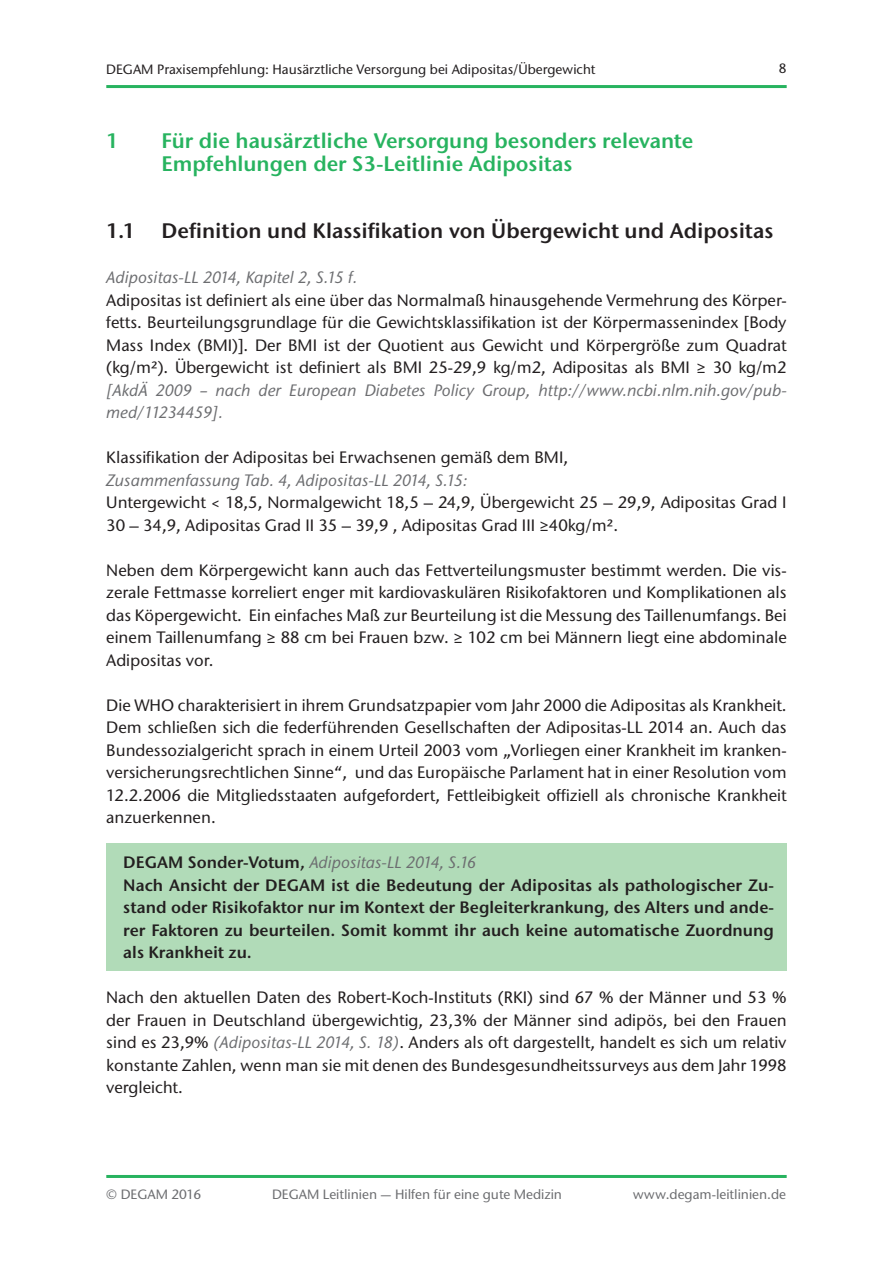
<style>
.page{position:relative;width:893px;height:1263px;background:#fff}
.page>*{position:absolute;margin:0;border:0;box-sizing:border-box;transform-origin:0 0}
.t1{font:600 21px/22.5px "Stone Sans ITC Pro";color:#27b35f}
.t2{font:600 21px "Stone Sans ITC Pro";color:#231f20}
.t3{font:500 16.5px/22.5px "Stone Sans ITC Std";color:#231f20;text-align:justify}
.t4{font:600 16.5px/22.5px "Stone Sans ITC Pro";color:#231f20;text-align:justify}
.t5{font:italic 500 16.5px/22.5px "Stone Sans ITC Std";color:#6c6d70}
.t6{font:500 13.5px "Stone Sans ITC Std";color:#6c6d70}
.t7{font:500 13.5px "Stone Sans ITC Std";color:#231f20}
.s1{font-family:"Stone Sans ITC Pro";font-weight:600;font-style:normal;color:#231f20}
.s2{font-style:italic;color:#6c6d70}
</style>
<div class="page">
<div style="left:106px;top:843px;width:681px;height:128px;background:#b1dbb8"></div>
<hr style="left:106px;top:85px;width:681px;height:3px;background:#27b35f">
<hr style="left:106px;top:1175px;width:681px;height:3px;background:#27b35f">
<p class="t7" style="left:106px;top:61px;width:491px">DEGAM Praxisempfehlung: Hausärztliche Versorgung bei Adipositas/Übergewicht</p>
<p class="t1" style="left:106px;top:129px;width:14px">1</p>
<p class="t1" style="left:162px;top:129px;width:533px">Für die hausärztliche Versorgung besonders relevante<br>Empfehlungen der S3-Leitlinie Adipositas</p>
<p class="t7" style="left:779px;top:60px;width:9px">8</p>
<p class="t2" style="left:106px;top:218px;width:669px">1.1 Definition und Klassifikation von Übergewicht und Adipositas</p>
<p class="t5" style="left:106px;top:266px;width:253px">Adipositas-LL 2014, Kapitel 2, S.15 f.</p>
<p class="t3" style="left:106px;top:288px;width:682px">Adipositas ist definiert als eine über das Normalmaß hinausgehende Vermehrung des Körper&shy;fetts. Beurteilungsgrundlage für die Gewichtsklassifikation ist der Körpermassenindex [Body Mass Index (BMI)]. Der BMI ist der Quotient aus Gewicht und Körpergröße zum Quadrat (kg/m²). Übergewicht ist definiert als BMI 25-29,9 kg/m2, Adipositas als BMI ≥ 30 kg/m2</p>
<p class="t5" style="left:106px;top:379px;width:682px">[AkdÄ 2009 – nach der European Diabetes Policy Group, http://www.ncbi.nlm.nih.gov/pub&shy;med/11234459].</p>
<p class="t3" style="left:106px;top:446px;width:463px">Klassifikation der Adipositas bei Erwachsenen gemäß dem BMI,</p>
<p class="t5" style="left:106px;top:469px;width:363px">Zusammenfassung Tab. 4, Adipositas-LL 2014, S.15:</p>
<p class="t3" style="left:106px;top:491px;width:682px">Untergewicht &lt; 18,5, Normalgewicht 18,5 – 24,9, Übergewicht 25 – 29,9, Adipositas Grad I<br>30 – 34,9, Adipositas Grad II 35 – 39,9 , Adipositas Grad III ≥40kg/m².</p>
<p class="t3" style="left:106px;top:559px;width:682px">Neben dem Körpergewicht kann auch das Fettverteilungsmuster bestimmt werden. Die vis&shy;zerale Fettmasse korreliert enger mit kardiovaskulären Risikofaktoren und Komplikationen als das Köpergewicht. Ein einfaches Maß zur Beurteilung ist die Messung des Taillenumfangs. Bei einem Taillenumfang ≥ 88 cm bei Frauen bzw. ≥ 102 cm bei Männern liegt eine abdominale Adipositas vor.</p>
<p class="t3" style="left:106px;top:694px;width:682px">Die WHO charakterisiert in ihrem Grundsatzpapier vom Jahr 2000 die Adipositas als Krankheit.<br>Dem schließen sich die federführenden Gesellschaften der Adipositas-LL 2014 an. Auch das Bundessozialgericht sprach in einem Urteil 2003 vom „Vorliegen einer Krankheit im kranken&shy;versicherungsrechtlichen Sinne“, und das Europäische Parlament hat in einer Resolution vom 12.2.2006 die Mitgliedsstaaten aufgefordert, Fettleibigkeit offiziell als chronische Krankheit anzuerkennen.</p>
<p class="t5" style="left:123px;top:851px;width:354px"><span class="s1">DEGAM Sonder-Votum,</span> Adipositas-LL 2014, S.16</p>
<p class="t4" style="left:123px;top:874px;width:652px">Nach Ansicht der DEGAM ist die Bedeutung der Adipositas als pathologischer Zu&shy;stand oder Risikofaktor nur im Kontext der Begleiterkrankung, des Alters und ande&shy;rer Faktoren zu beurteilen. Somit kommt ihr auch keine automatische Zuordnung als Krankheit zu.</p>
<p class="t3" style="left:106px;top:986px;width:682px">Nach den aktuellen Daten des Robert-Koch-Instituts (RKI) sind 67 % der Männer und 53 % der Frauen in Deutschland übergewichtig, 23,3% der Männer sind adipös, bei den Frauen sind es 23,9% <span class="s2">(Adipositas-LL 2014, S. 18)</span>. Anders als oft dargestellt, handelt es sich um relativ konstante Zahlen, wenn man sie mit denen des Bundesgesundheitssurveys aus dem Jahr 1998 vergleicht.</p>
<p class="t6" style="left:106px;top:1186px;width:96px">© DEGAM 2016</p>
<p class="t6" style="left:272px;top:1186px;width:292px">DEGAM Leitlinien — Hilfen für eine gute Medizin</p>
<p class="t6" style="left:633px;top:1186px;width:155px">www.degam-leitlinien.de</p>
</div>
